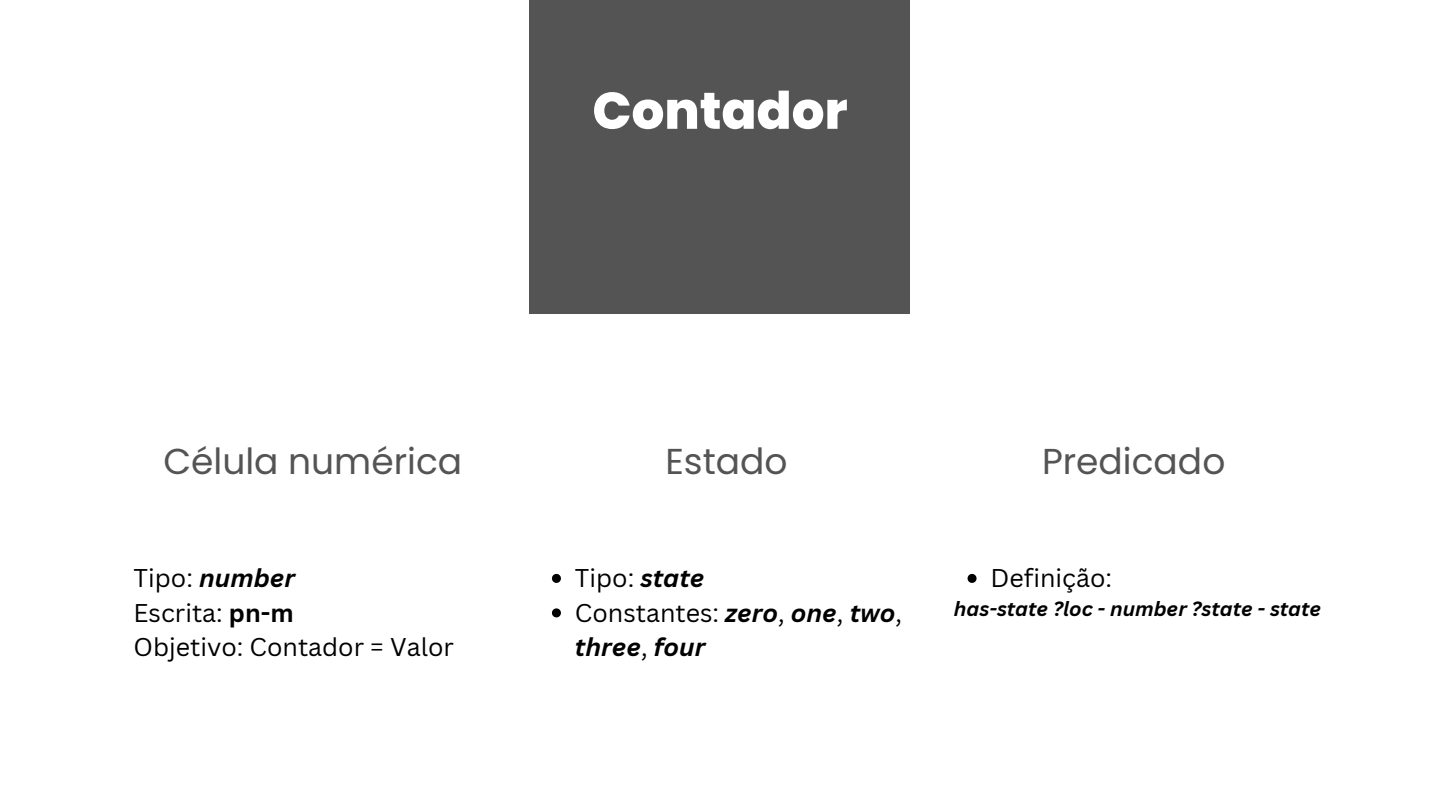
<style>
.page{position:relative;width:1440px;height:810px;background:#fff}
.page>*{position:absolute;margin:0;border:0;box-sizing:border-box;transform-origin:0 0}
.t1{font:800 51.6px "Poppins";color:#fff}
.t2{font:36px "Poppins";color:#545454}
.t3{font:25px/34.5px "Canva Sans";color:#000}
.t4{font:italic 700 25px/34.5px "Canva Sans";color:#000}
.t5{font:italic 700 20px "Canva Sans";color:#000}
.s1{font-weight:700;font-style:italic}
.s2{font-weight:700}
.s3{font-weight:400;font-style:normal}
</style>
<div class="page">
<div style="left:530px;top:0;width:380px;height:314px;background:#545454"></div>
<svg style="left:552px;top:574px;width:9px;height:9px"></svg>
<svg style="left:552px;top:608px;width:9px;height:9px"></svg>
<svg style="left:968px;top:574px;width:9px;height:9px"></svg>
<h2 class="t1" style="left:592px;top:75px;width:257px">Contador</h2>
<h1 class="t2" style="left:163px;top:437px;width:300px">Célula numérica</h1>
<h2 class="t2" style="left:665px;top:437px;width:124px">Estado</h2>
<h2 class="t2" style="left:1042px;top:437px;width:185px">Predicado</h2>
<h3 class="t3" style="left:134px;top:560px;width:322px">Tipo: <span class="s1">number<br></span>Escrita: <span class="s2">pn-m<br></span>Objetivo: Contador = Valor</h3>
<p class="t3" style="left:575px;top:560px;width:131px">Tipo: <span class="s1">state</span></p>
<p class="t4" style="left:575px;top:595px;width:329px"><span class="s3">Constantes:</span> zero<span class="s3">,</span> one<span class="s3">,</span> two<span class="s3">, </span>three<span class="s3">,</span> four</p>
<p class="t3" style="left:991px;top:560px;width:123px">Definição:</p>
<p class="t5" style="left:954px;top:595px;width:369px">has-state ?loc - number ?state - state</p>
</div>
